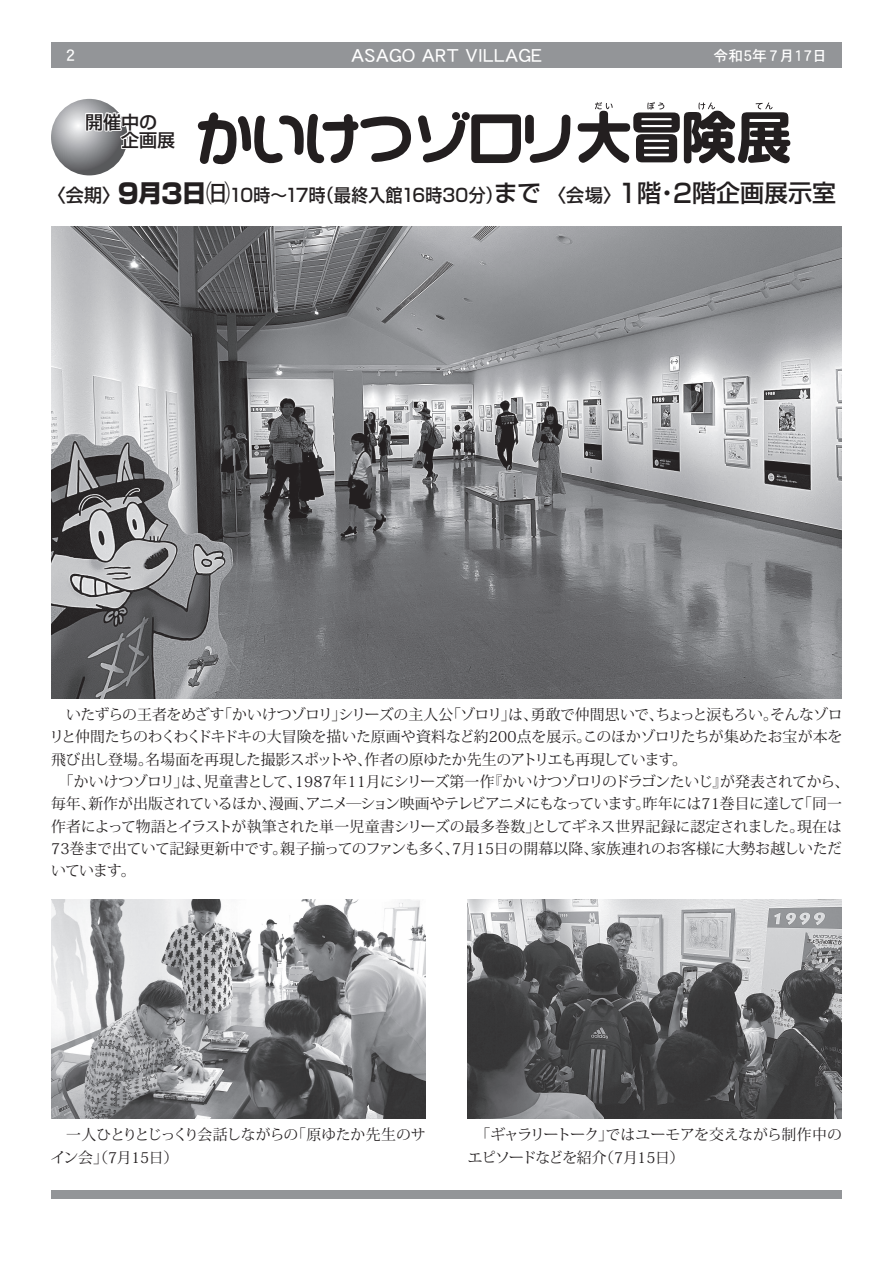
<style>
.page{position:relative;width:893px;height:1263px;background:#fff}
.page>*{position:absolute;margin:0;border:0;box-sizing:border-box;transform-origin:0 0}
.t1{font:500 18px/18px "Shin Go Pr 6";letter-spacing:.005em;color:#231f20}
.t2{font:18px "DFHS Gothic R Pro 6 W5";color:#fff}
.t3{font:15.9px "DFHS Gothic R Pro 6 W5";color:#fff}
.t4{font:14.85px/22.4px "Koz Min Pro";letter-spacing:-.03em;color:#231f20}
.t5{font:14.85px/22.4px "Koz Min Pro";letter-spacing:-.05em;color:#231f20}
.t6{font:14.85px "DFHS Gothic R Pro 6 W5";color:#fff}
.s1{font-weight:800;font-size:27.3px}
.s2{font-weight:800;font-size:24px}
.s3{font-size:24px}
.s4{font-size:25.65px}
</style>
<div class="page">
<div style="left:51px;top:1191px;width:791px;height:8px;background:#939598"></div>
<div style="left:51px;top:43px;width:791px;height:25px;background:#939598"></div>
<svg style="left:51px;top:99px;width:77px;height:76px;background:#989a9c"></svg>
<svg style="left:84px;top:111px;width:44px;height:41px"></svg>
<img style="left:51px;top:227px;width:791px;height:471px">
<svg style="left:198px;top:112px;width:213px;height:53px"></svg>
<svg style="left:418px;top:115px;width:47px;height:48px"></svg>
<div style="left:452px;top:112px;width:8px;height:8px;background:#231f20;border-radius:50%"></div>
<div style="left:462px;top:112px;width:8px;height:8px;background:#231f20;border-radius:50%"></div>
<svg style="left:471px;top:114px;width:50px;height:49px"></svg>
<div style="left:525px;top:115px;width:9px;height:29px;background:#231f20;border-radius:4px"></div>
<svg style="left:530px;top:115px;width:40px;height:48px"></svg>
<svg style="left:578px;top:102px;width:212px;height:61px"></svg>
<img style="left:51px;top:900px;width:374px;height:218px">
<img style="left:468px;top:900px;width:374px;height:218px">
<p class="t3" style="left:66px;top:47px;width:11px">2</p>
<p class="t2" style="left:351px;top:46px;width:193px">ASAGO ART VILLAGE</p>
<p class="t6" style="left:714px;top:47px;width:115px">令和5年7月17日</p>
<p class="t1" style="left:85px;top:112px;width:92px">開催中の　　企画展</p>
<p class="t1" style="left:48px;top:186px;width:790px">〈会期〉<span class="s1">9</span><span class="s2">月</span><span class="s1">3</span><span class="s2">日</span><span class="s3">㈰</span>10時～17時（最終入館16時30分）<span class="s3">まで</span> 〈会場〉<span class="s4">1</span><span class="s3">階・</span><span class="s4">2</span><span class="s3">階企画展示室</span></p>
<p class="t4" style="left:49px;top:703px;width:802px">　いたずらの王者をめざす「かいけつゾロリ」シリーズの主人公「ゾロリ」は、勇敢で仲間思いで、ちょっと涙もろい。そんなゾロリと仲間たちのわくわくドキドキの大冒険を描いた原画や資料など約200点を展示。このほかゾロリたちが集めたお宝が本を飛び出し登場。名場面を再現した撮影スポットや、作者の原ゆたか先生のアトリエも再現しています。<br>　「かいけつゾロリ」は、児童書として、1987年11月にシリーズ第一作『かいけつゾロリのドラゴンたいじ』が発表されてから、毎年、新作が出版されているほか、漫画、アニメ―ション映画やテレビアニメにもなっています。昨年には71巻目に達して「同一作者によって物語とイラストが執筆された単一児童書シリーズの最多巻数」としてギネス世界記録に認定されました。現在は73巻まで出ていて記録更新中です。親子揃ってのファンも多く、7月15日の開幕以降、家族連れのお客様に大勢お越しいただいています。</p>
<p class="t4" style="left:51px;top:1123px;width:377px">　一人ひとりとじっくり会話しながらの「原ゆたか先生のサイン会」（7月15日）</p>
<p class="t5" style="left:468px;top:1123px;width:376px">　「ギャラリートーク」ではユーモアを交えながら制作中のエピソードなどを紹介（7月15日）</p>
</div>
